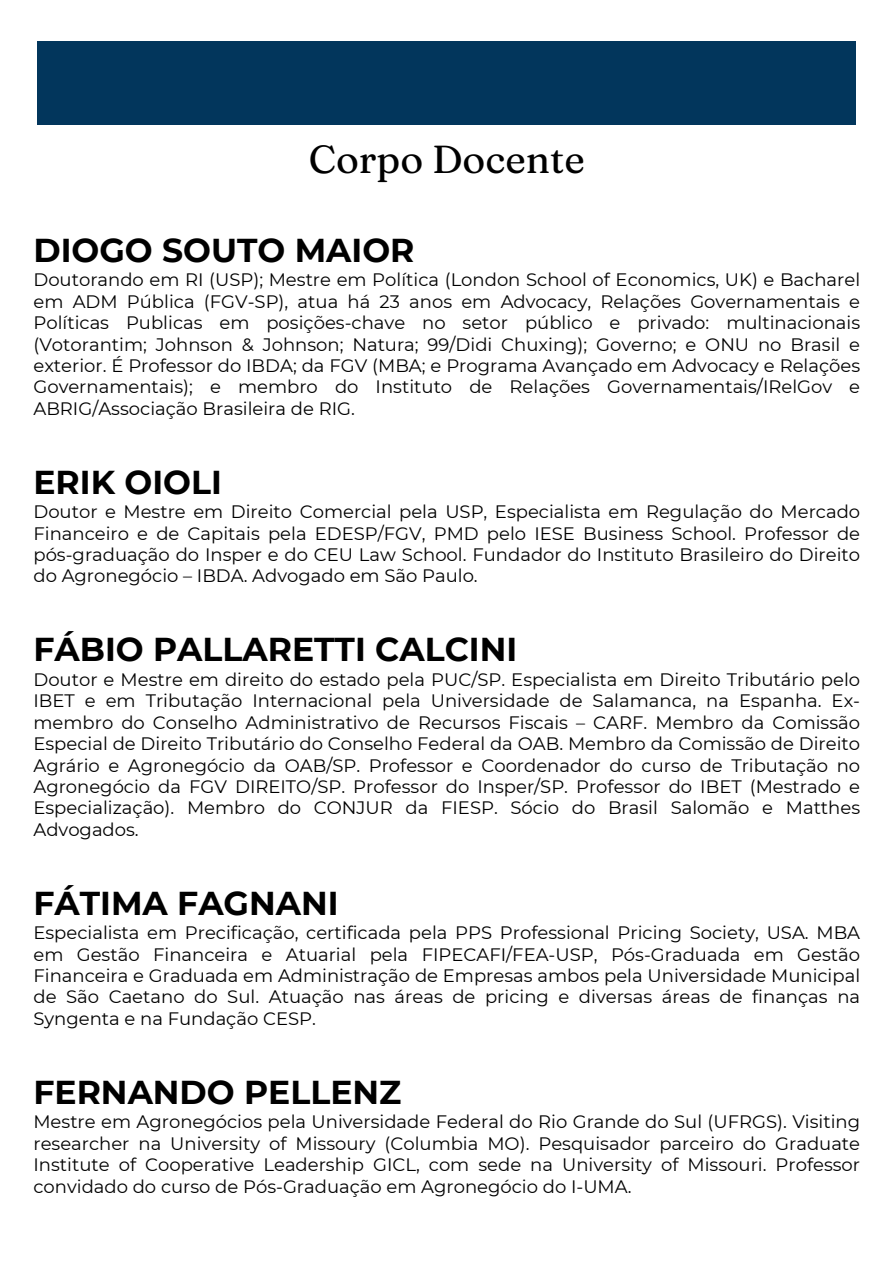
<style>
.page{position:relative;width:894px;height:1264px;background:#fff}
.page>*{position:absolute;margin:0;border:0;box-sizing:border-box;transform-origin:0 0}
.t1{font:39px "Fraunces 9 pt";color:#000}
.t2{font:700 33px "Montserrat";color:#000}
.t3{font:18px/21.3px "Montserrat";color:#000;text-align:justify}
</style>
<div class="page">
<div style="left:38px;top:41px;width:817px;height:84px;background:#02365c"></div>
<h1 class="t1" style="left:309px;top:135px;width:277px">Corpo Docente</h1>
<h2 class="t2" style="left:33px;top:230px;width:382px">DIOGO SOUTO MAIOR</h2>
<p class="t3" style="left:33px;top:269px;width:828px">Doutorando em RI (USP); Mestre em Política (London School of Economics, UK) e Bacharel em ADM Pública (FGV-SP), atua há 23 anos em Advocacy, Relações Governamentais e Políticas Publicas em posições-chave no setor público e privado: multinacionais (Votorantim; Johnson &amp; Johnson; Natura; 99/Didi Chuxing); Governo; e ONU no Brasil e exterior. É Professor do IBDA; da FGV (MBA; e Programa Avançado em Advocacy e Relações Governamentais); e membro do Instituto de Relações Governamentais/IRelGov e ABRIG/Associação Brasileira de RIG.</p>
<h2 class="t2" style="left:33px;top:461px;width:190px">ERIK OIOLI</h2>
<p class="t3" style="left:33px;top:501px;width:828px">Doutor e Mestre em Direito Comercial pela USP, Especialista em Regulação do Mercado Financeiro e de Capitais pela EDESP/FGV, PMD pelo IESE Business School. Professor de pós-graduação do Insper e do CEU Law School. Fundador do Instituto Brasileiro do Direito do Agronegócio – IBDA. Advogado em São Paulo.</p>
<h2 class="t2" style="left:33px;top:629px;width:485px">FÁBIO PALLARETTI CALCINI</h2>
<p class="t3" style="left:33px;top:669px;width:828px">Doutor e Mestre em direito do estado pela PUC/SP. Especialista em Direito Tributário pelo IBET e em Tributação Internacional pela Universidade de Salamanca, na Espanha. Ex&shy;membro do Conselho Administrativo de Recursos Fiscais – CARF. Membro da Comissão Especial de Direito Tributário do Conselho Federal da OAB. Membro da Comissão de Direito Agrário e Agronegócio da OAB/SP. Professor e Coordenador do curso de Tributação no Agronegócio da FGV DIREITO/SP. Professor do Insper/SP. Professor do IBET (Mestrado e Especialização). Membro do CONJUR da FIESP. Sócio do Brasil Salomão e Matthes Advogados.</p>
<h2 class="t2" style="left:33px;top:882px;width:306px">FÁTIMA FAGNANI</h2>
<p class="t3" style="left:33px;top:922px;width:828px">Especialista em Precificação, certificada pela PPS Professional Pricing Society, USA. MBA em Gestão Financeira e Atuarial pela FIPECAFI/FEA-USP, Pós-Graduada em Gestão Financeira e Graduada em Administração de Empresas ambos pela Universidade Municipal de São Caetano do Sul. Atuação nas áreas de pricing e diversas áreas de finanças na Syngenta e na Fundação CESP.</p>
<h2 class="t2" style="left:33px;top:1071px;width:369px">FERNANDO PELLENZ</h2>
<p class="t3" style="left:33px;top:1111px;width:828px">Mestre em Agronegócios pela Universidade Federal do Rio Grande do Sul (UFRGS). Visiting researcher na University of Missoury (Columbia MO). Pesquisador parceiro do Graduate Institute of Cooperative Leadership GICL, com sede na University of Missouri. Professor convidado do curso de Pós-Graduação em Agronegócio do I-UMA.</p>
</div>
